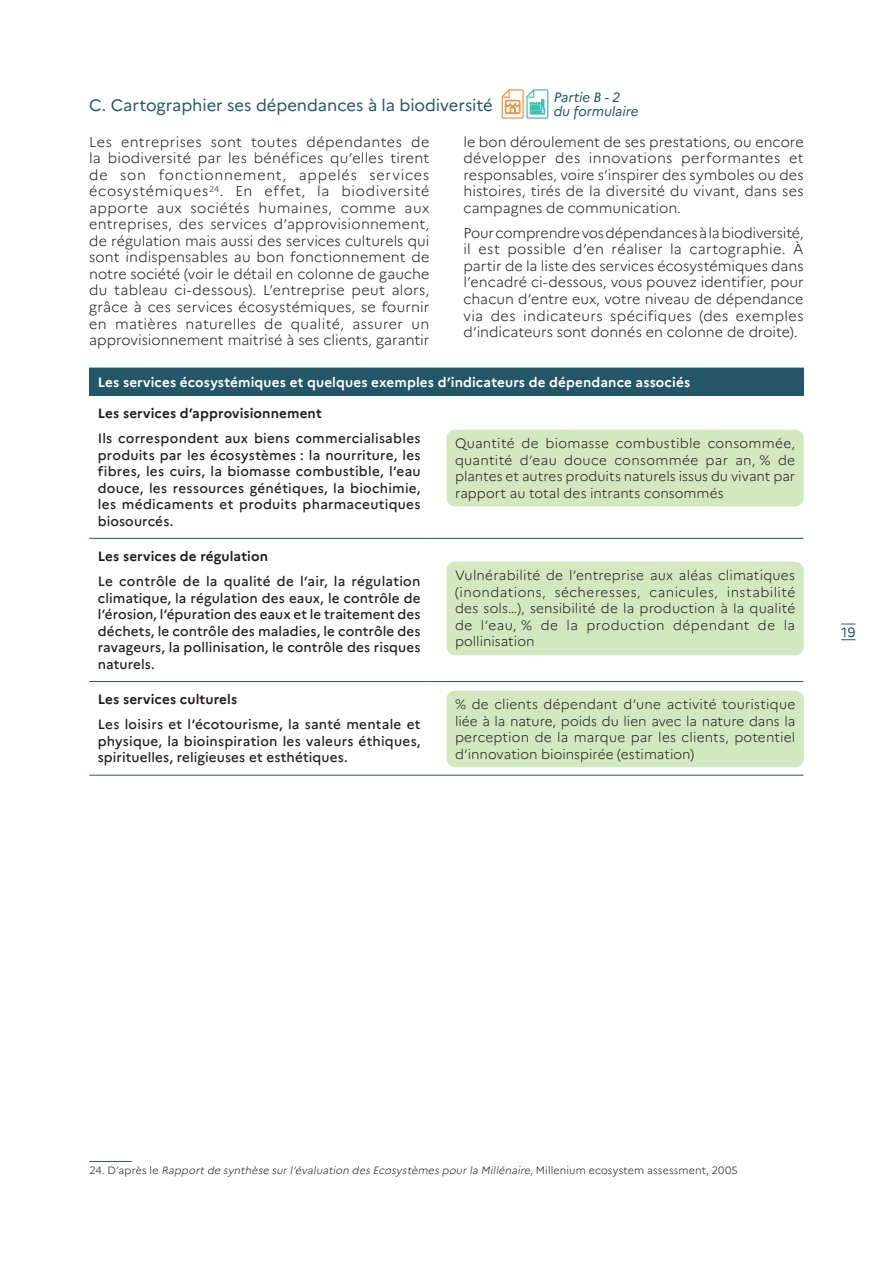
<style>
.page{position:relative;width:893px;height:1263px;background:#fff}
.page>*{position:absolute;margin:0;border:0;box-sizing:border-box;transform-origin:0 0}
.Chapô{font:16.5px "Marianne";letter-spacing:-.005em;color:#235768}
.texte_puces{font:300 14.25px/16.5px "Marianne";color:#231f20;text-align:justify}
.texte_puces-2{font:500 13.5px/16.5px "Marianne";letter-spacing:.01em;color:#231f20;text-align:justify}
.texte_puces-3{font:300 13.5px/16.5px "Marianne";letter-spacing:.005em;color:#231f20;text-align:justify}
.texte_puces-4{font:700 13.5px "Marianne";letter-spacing:.01em;color:#fff}
.texte_puces-5{font:700 13.5px "Marianne";letter-spacing:.01em;color:#231f20}
.Chapô-2{font:italic 13.5px/13.5px "Marianne";letter-spacing:-.01em;color:#235768}
.Chapô-3{font:13.5px "Marianne";color:#235768}
.Notes{font:italic 300 10.5px "Marianne";color:#231f20}
.s1{font-style:normal}
</style>
<div class="page">
<hr style="left:89px;top:1161px;width:43px;height:1px;background:#235768">
<div style="left:89px;top:368px;width:714px;height:27px;background:#235768"></div>
<svg style="left:803px;top:368px;width:1px;height:27px"></svg>
<hr style="left:89px;top:395px;width:340px;height:1px;background:#235768">
<hr style="left:429px;top:395px;width:375px;height:1px;background:#235768">
<hr style="left:89px;top:538px;width:340px;height:1px;background:#235768">
<hr style="left:89px;top:681px;width:340px;height:1px;background:#235768">
<hr style="left:89px;top:775px;width:340px;height:1px;background:#235768">
<hr style="left:429px;top:538px;width:374px;height:1px;background:#235768">
<hr style="left:429px;top:681px;width:374px;height:1px;background:#235768">
<hr style="left:429px;top:775px;width:374px;height:1px;background:#235768">
<div style="left:446px;top:430px;width:358px;height:76px;background:#d4e8c0;border-radius:9px"></div>
<div style="left:446px;top:562px;width:358px;height:93px;background:#d4e8c0;border-radius:9px"></div>
<div style="left:446px;top:691px;width:358px;height:76px;background:#d4e8c0;border-radius:9px"></div>
<svg style="left:841px;top:639px;width:14px;height:1px"></svg>
<svg style="left:841px;top:624px;width:14px;height:1px"></svg>
<svg style="left:502px;top:89px;width:46px;height:30px"></svg>
<p class="Chapô" style="left:89px;top:95px;width:405px">C. Cartographier ses dépendances à la biodiversité</p>
<p class="Chapô-2" style="left:554px;top:91px;width:86px">Partie B - 2 du formulaire</p>
<p class="texte_puces" style="left:89px;top:134px;width:342px">Les entreprises sont toutes dépendantes de la biodiversité par les bénéfices qu’elles tirent de son fonctionnement, appelés services écosystémiques<sup>24</sup>. En effet, la biodiversité apporte aux sociétés humaines, comme aux entreprises, des services d’approvisionnement, de régulation mais aussi des services culturels qui sont indispensables au bon fonctionnement de notre société (voir le détail en colonne de gauche du tableau ci-dessous). L’entreprise peut alors, grâce à ces services écosystémiques, se fournir en matières naturelles de qualité, assurer un approvisionnement maitrisé à ses clients, garantir</p>
<p class="texte_puces" style="left:463px;top:134px;width:342px">le bon déroulement de ses prestations, ou encore développer des innovations performantes et responsables, voire s’inspirer des symboles ou des histoires, tirés de la diversité du vivant, dans ses campagnes de communication.</p>
<p class="texte_puces" style="left:463px;top:225px;width:342px">Pour comprendre vos dépendances à la biodiversité, il est possible d’en réaliser la cartographie. À partir de la liste des services écosystémiques dans l’encadré ci-dessous, vous pouvez identifier, pour chacun d’entre eux, votre niveau de dépendance via des indicateurs spécifiques (des exemples d’indicateurs sont donnés en colonne de droite).</p>
<p class="texte_puces-4" style="left:98px;top:374px;width:594px">Les services écosystémiques et quelques exemples d’indicateurs de dépendance associés</p>
<p class="texte_puces-5" style="left:98px;top:405px;width:225px">Les services d’approvisionnement</p>
<p class="texte_puces-2" style="left:98px;top:430px;width:324px">Ils correspondent aux biens commercialisables produits par les écosystèmes : la nourriture, les fibres, les cuirs, la biomasse combustible, l’eau douce, les ressources génétiques, la biochimie, les médicaments et produits pharmaceutiques biosourcés.</p>
<p class="texte_puces-5" style="left:98px;top:548px;width:172px">Les services de régulation</p>
<p class="texte_puces-2" style="left:98px;top:573px;width:324px">Le contrôle de la qualité de l’air, la régulation climatique, la régulation des eaux, le contrôle de l’érosion, l’épuration des eaux et le traitement des déchets, le contrôle des maladies, le contrôle des ravageurs, la pollinisation, le contrôle des risques naturels.</p>
<p class="texte_puces-5" style="left:98px;top:691px;width:141px">Les services culturels</p>
<p class="texte_puces-2" style="left:98px;top:716px;width:324px">Les loisirs et l’écotourisme, la santé mentale et physique, la bioinspiration les valeurs éthiques, spirituelles, religieuses et esthétiques.</p>
<p class="texte_puces-3" style="left:455px;top:435px;width:342px">Quantité de biomasse combustible consommée, quantité d’eau douce consommée par an, % de plantes et autres produits naturels issus du vivant par rapport au total des intrants consommés</p>
<p class="texte_puces-3" style="left:455px;top:567px;width:342px">Vulnérabilité de l’entreprise aux aléas climatiques (inondations, sécheresses, canicules, instabilité des sols…), sensibilité de la production à la qualité de l’eau, % de la production dépendant de la pollinisation</p>
<p class="texte_puces-3" style="left:455px;top:696px;width:342px">% de clients dépendant d’une activité touristique liée à la nature, poids du lien avec la nature dans la perception de la marque par les clients, potentiel d’innovation bioinspirée (estimation)</p>
<p class="Chapô-3" style="left:841px;top:623px;width:16px">19</p>
<p class="Notes" style="left:89px;top:1163px;width:650px"><span class="s1">24 . D ’a p rè s l e</span> Rapport de synthèse surl’évaluation des Ecosystèmes pourla Millénaire<span class="s1">, M i l l e n i u m e cosys te m a s s e s s m e n t , 2 0 0 5</span></p>
</div>
